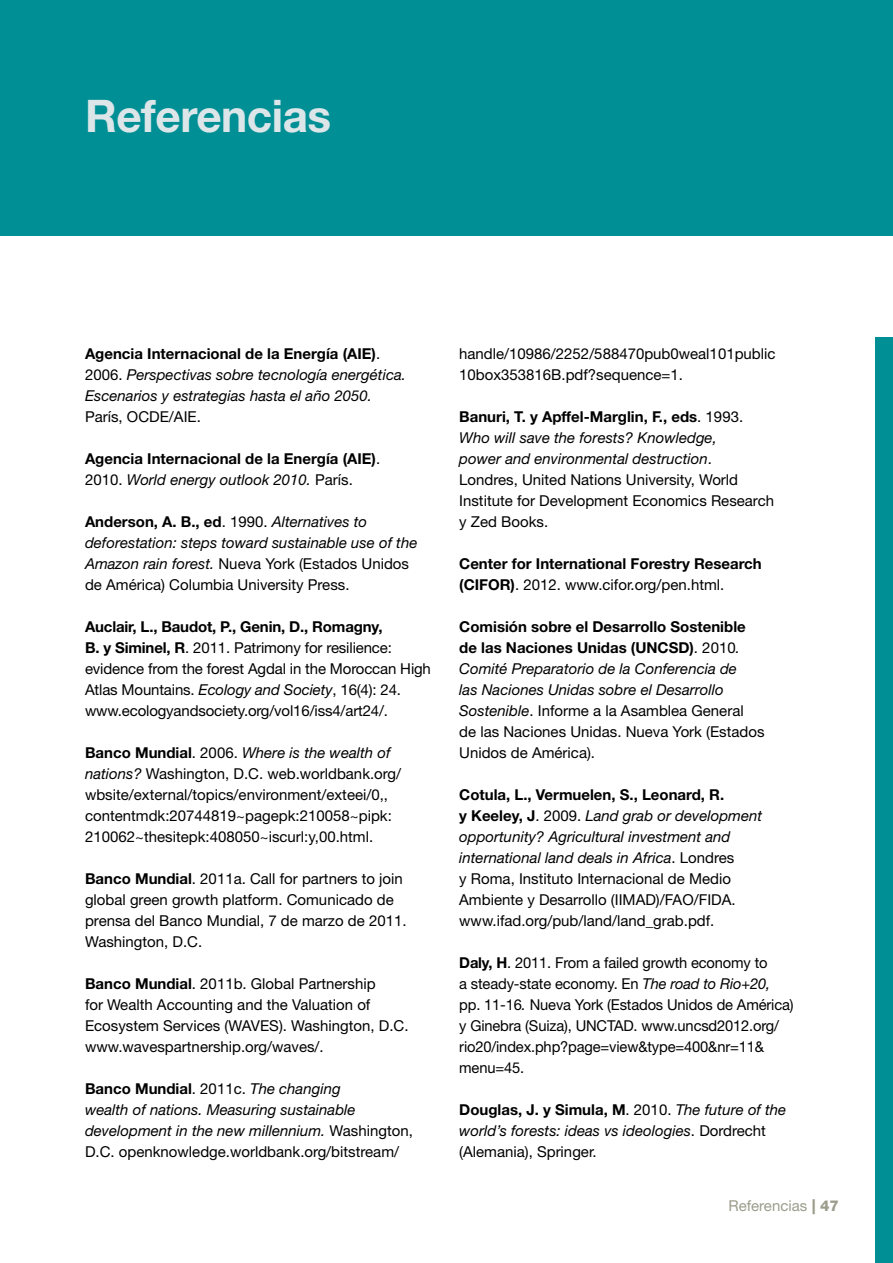
<style>
.page{position:relative;width:893px;height:1263px;background:#fff}
.page>*{position:absolute;margin:0;border:0;box-sizing:border-box;transform-origin:0 0}
.t1{font:700 45px "Helvetica Neue LT Std";letter-spacing:-.01em;color:#dce6e8}
.t2{font:15px/21px "Helvetica Neue LT Std";color:#000}
.t3{font:italic 15px/21px "Helvetica Neue LT Std";color:#000}
.t4{font:700 15px/21px "Helvetica Neue LT Std";color:#000}
.t5{font:15px "Helvetica Neue LT Std";color:#9c9d8c}
.s1{font-weight:700;font-style:normal}
.s2{font-style:normal}
.s3{font-weight:400}
.s4{font-weight:400;font-style:italic}
.s5{font-weight:700}
.s6{font-style:italic}
.s7{font-weight:800}
</style>
<div class="page">
<div style="left:876px;top:337px;width:17px;height:926px;background:#008f95"></div>
<div style="left:0;top:0;width:893px;height:235px;background:#008f95"></div>
<h1 class="t1" style="left:85px;top:88px;width:248px">Referencias</h1>
<p class="t3" style="left:85px;top:342px;width:322px"><span class="s1">Agencia Internacional de la Energía (AIE)</span><span class="s2">.<br>2006.</span> Perspectivas sobre tecnología energética.<br>Escenarios y estrategias hasta el año 2050.</p>
<p class="t2" style="left:85px;top:405px;width:117px">París, OCDE/AIE.</p>
<p class="t4" style="left:85px;top:447px;width:297px">Agencia Internacional de la Energía (AIE)<span class="s3">.<br>2010.</span> <span class="s4">World energy outlook 2010.</span> <span class="s3">París.</span></p>
<p class="t3" style="left:85px;top:510px;width:334px"><span class="s1">Anderson, A. B., ed</span><span class="s2">. 1990.</span> Alternatives to deforestation: steps toward sustainable use of the Amazon rain forest. <span class="s2">Nueva York (Estados Unidos de América) Columbia University Press.</span></p>
<p class="t2" style="left:85px;top:615px;width:347px"><span class="s5">Auclair, L., Baudot, P., Genin, D., Romagny,<br>B. y Siminel, R</span>. 2011. Patrimony for resilience: evidence from the forest Agdal in the Moroccan High Atlas Mountains. <span class="s6">Ecology and Society</span>, 16(4): 24. www.ecologyandsociety.org/vol16/iss4/art24/.</p>
<p class="t2" style="left:85px;top:741px;width:318px"><span class="s5">Banco Mundial</span>. 2006. <span class="s6">Where is the wealth of nations?</span> Washington, D.C. web.worldbank.org/ wbsite/external/topics/environment/exteei/0,, contentmdk:20744819~pagepk:210058~pipk:<br>210062~thesitepk:408050~iscurl:y,00.html.</p>
<p class="t2" style="left:85px;top:867px;width:323px"><span class="s5">Banco Mundial</span>. 2011a. Call for partners to join global green growth platform. Comunicado de prensa del Banco Mundial, 7 de marzo de 2011.<br>Washington, D.C.</p>
<p class="t2" style="left:85px;top:972px;width:325px"><span class="s5">Banco Mundial</span>. 2011b. Global Partnership<br>for Wealth Accounting and the Valuation of Ecosystem Services (WAVES). Washington, D.C. www.wavespartnership.org/waves/.</p>
<p class="t3" style="left:85px;top:1077px;width:329px"><span class="s1">Banco Mundial</span><span class="s2">. 2011c.</span> The changing<br>wealth of nations. Measuring sustainable development in the new millennium. <span class="s2">Washington, D.C. openknowledge.worldbank.org/bitstream/</span></p>
<p class="t2" style="left:459px;top:342px;width:318px">handle/10986/2252/588470pub0weal101public<br>10box353816B.pdf?sequence=1.</p>
<p class="t2" style="left:459px;top:405px;width:316px"><span class="s5">Banuri, T. y Apffel-Marglin, F., eds</span>. 1993.<br><span class="s6">Who will save the forests? Knowledge,<br>power and environmental destruction</span>.<br>Londres, United Nations University, World Institute for Development Economics Research y Zed Books.</p>
<p class="t4" style="left:459px;top:552px;width:304px">Center for International Forestry Research (CIFOR)<span class="s3">. 2012. www.cifor.org/pen.html.</span></p>
<p class="t2" style="left:459px;top:615px;width:307px"><span class="s5">Comisión sobre el Desarrollo Sostenible de las Naciones Unidas (UNCSD)</span>. 2010<span class="s6">.<br>Comité Preparatorio de la Conferencia de<br>las Naciones Unidas sobre el Desarrollo Sostenible</span>. Informe a la Asamblea General<br>de las Naciones Unidas. Nueva York (Estados Unidos de América).</p>
<p class="t2" style="left:459px;top:783px;width:304px"><span class="s5">Cotula, L., Vermuelen, S., Leonard, R.<br>y Keeley, J</span>. 2009. <span class="s6">Land grab or development opportunity? Agricultural investment and international land deals in Africa</span>. Londres<br>y Roma, Instituto Internacional de Medio Ambiente y Desarrollo (IIMAD)/FAO/FIDA. www.ifad.org/pub/land/land_grab.pdf.</p>
<p class="t2" style="left:459px;top:951px;width:336px"><span class="s5">Daly, H</span>. 2011. From a failed growth economy to<br>a steady-state economy. En <span class="s6">The road to Rio+20, </span>pp. 11-16<span class="s6">.</span> Nueva York (Estados Unidos de América) y Ginebra (Suiza), UNCTAD. www.uncsd2012.org/ rio20/index.php?page=view&amp;type=400&amp;nr=11&amp; menu=45.</p>
<p class="t3" style="left:459px;top:1098px;width:329px"><span class="s1">Douglas, J. y Simula, M</span><span class="s2">. 2010.</span> The future of the world’s forests: ideas vs ideologies<span class="s2">. Dordrecht (Alemania), Springer.</span></p>
<p class="t5" style="left:728px;top:1197px;width:112px">Referencias <span class="s7">| 47</span></p>
</div>
